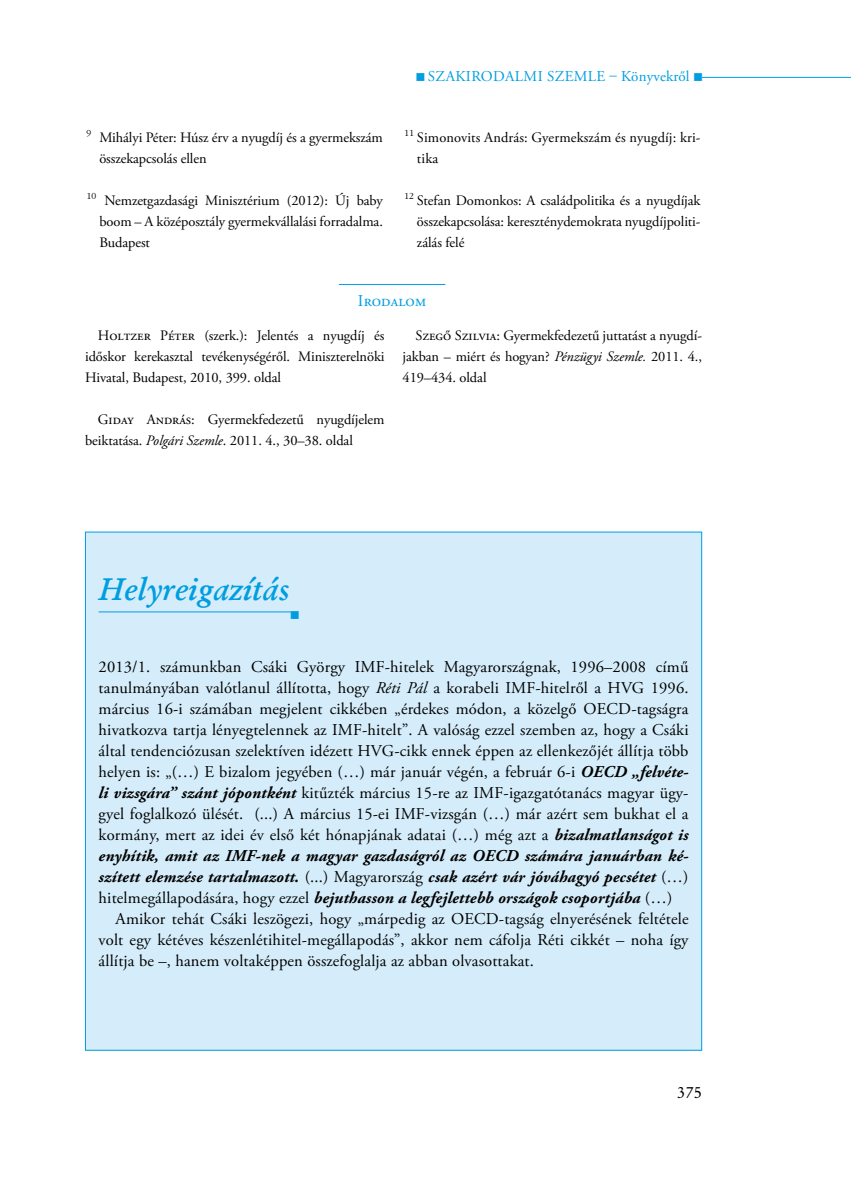
<style>
.page{position:relative;width:851px;height:1191px;background:#fff}
.page>*{position:absolute;margin:0;border:0;box-sizing:border-box;transform-origin:0 0}
.t1{font:italic 600 31.5px "Garamond";color:#009ee0}
.t2{font:16.5px "Adobe Garamond Pro";letter-spacing:.01em;color:#000}
.t3{font:italic 700 16.5px "Adobe Garamond Pro";letter-spacing:.01em;color:#000}
.t4{font:16.5px "Adobe Garamond Pro";letter-spacing:.01em;color:#009ee0}
.t5{font:16.5px "Original Garamond HU Normal";color:#000}
.t6{font:15px "Adobe Garamond Pro";letter-spacing:.155em;color:#009ee0}
.t7{font:14.4px/21px "Adobe Garamond Pro";letter-spacing:-.005em;color:#000;text-align:justify}
.t8{font:13.5px "Wingdings";color:#009ee0}
.s1{font-style:italic}
.s2{font-weight:700;font-style:italic}
.s3{font-weight:400;font-style:normal}
</style>
<div class="page">
<hr style="left:702px;top:77px;width:148px;height:1px;background:#009ee0">
<hr style="left:339px;top:284px;width:106px;height:1px;background:#009ee0">
<div style="left:85px;top:532px;width:616px;height:518px;background:#d5edfa"></div>
<hr style="left:99px;top:611px;width:192px;height:1px;background:#009ee0">
<p class="t7" style="left:99px;top:127px;width:285px;text-indent:-13px"><sup>9</sup> Mihályi Péter: Húsz érv a nyugdíj és a gyermekszám összekapcsolás ellen</p>
<p class="t7" style="left:99px;top:190px;width:285px;text-indent:-13px"><sup>10</sup> Nemzetgazdasági Minisztérium (2012): Új baby boom – A középosztály gyermekvállalási forradalma.<br>Budapest</p>
<p class="t6" style="left:415px;top:67px;width:289px">■ szakirodalmi szemle – Könyvekről ■</p>
<p class="t7" style="left:417px;top:127px;width:285px;text-indent:-13px"><sup>11</sup> Simonovits András: Gyermekszám és nyugdíj: kri&shy;tika</p>
<p class="t7" style="left:417px;top:190px;width:285px;text-indent:-13px"><sup>12</sup> Stefan Domonkos: A családpolitika és a nyugdíjak összekapcsolása: kereszténydemokrata nyugdíjpoliti&shy;zálás felé</p>
<p class="t4" style="left:358px;top:291px;width:70px">Irodalom</p>
<p class="t7" style="left:85px;top:325px;width:301px;text-indent:13px">Holtzer Péter (szerk.): Jelentés a nyugdíj és időskor kerekasztal tevékenységéről. Miniszterelnöki Hivatal, Budapest, 2010, 399. oldal</p>
<p class="t7" style="left:85px;top:409px;width:301px;text-indent:13px">Giday András: Gyermekfedezetű nyugdíjelem beiktatása. <span class="s1">Polgári Szemle</span>. 2011. 4., 30–38. oldal</p>
<p class="t7" style="left:402px;top:325px;width:301px;text-indent:13px">Szegő Szilvia: Gyermekfedezetű juttatást a nyugdí&shy;jakban – miért és hogyan? <span class="s1">Pénzügyi Szemle.</span> 2011. 4., 419–434. oldal</p>
<h1 class="t1" style="left:99px;top:569px;width:192px">Helyreigazítás</h1>
<p class="t8" style="left:290px;top:608px;width:12px">■</p>
<p class="t2" style="left:99px;top:656px;width:591px">2013/1. számunkban Csáki György IMF-hitelek Magyarországnak, 1996–2008 című</p>
<p class="t2" style="left:99px;top:677px;width:591px">tanulmányában valótlanul állította, hogy <span class="s1">Réti Pál</span> a korabeli IM F-hitelről a HVG 1996.</p>
<p class="t2" style="left:99px;top:698px;width:591px">március 16-i számában megjelent cikkében „érdekes módon, a közelgő OECD-tagságra</p>
<p class="t2" style="left:99px;top:719px;width:591px">hivatkozva tartja lényegtelennek az IMF-hitelt”. A valóság ezzel szemben az, hogy a Csáki</p>
<p class="t2" style="left:99px;top:740px;width:591px">által tendenciózusan szelektíven idézett HVG-cikk ennek éppen az ellenkezőjét állítja több</p>
<p class="t2" style="left:99px;top:761px;width:591px">helyen is: „(…) E bizalom jegyében (…) már január végén, a február 6-i <span class="s2">OECD „felvéte-</span></p>
<p class="t2" style="left:99px;top:782px;width:591px"><span class="s2">li vizsgára” szánt jópontként</span> kitűzték március 15-re az IM F-igazgatótanács magyar üg -</p>
<p class="t2" style="left:99px;top:803px;width:591px">gyel foglalkozó ülését. (...) A március 15-ei IMF-vizsgán (…) már azért sem bukhat el a</p>
<p class="t2" style="left:99px;top:824px;width:591px">kormány, mert az idei év első két hónapjának adatai (…) még azt a <span class="s2">bizalmatlanságot is</span></p>
<p class="t3" style="left:99px;top:846px;width:591px">enyhítik, amit az IMF-nek a magyar gazdaságról az OECD számára januárban ké-</p>
<p class="t3" style="left:99px;top:867px;width:591px">szített elemzése tartalmazott. <span class="s3">(...) Magyarország</span> csak azért vár jóváhagyó pecsétet <span class="s3">(…)</span></p>
<p class="t3" style="left:99px;top:888px;width:575px"><span class="s3">hitelmegállapodására, hogy ezzel</span> bejuthasson a legfejlettebb országok csoportjába <span class="s3">(…)</span></p>
<p class="t2" style="left:116px;top:908px;width:574px">Amikor tehát Csáki leszögezi, hogy „márpedig az OECD-tagság elnyerésének feltétele</p>
<p class="t2" style="left:99px;top:929px;width:591px">volt egy kétéves készenlétihitel-megállapodás”, akkor nem cáfolja Réti cikkét – noha így</p>
<p class="t2" style="left:99px;top:950px;width:437px">állítja be –, hanem voltaképpen összefoglalja az abban olvasottakat.</p>
<p class="t5" style="left:677px;top:1081px;width:26px">375</p>
</div>
